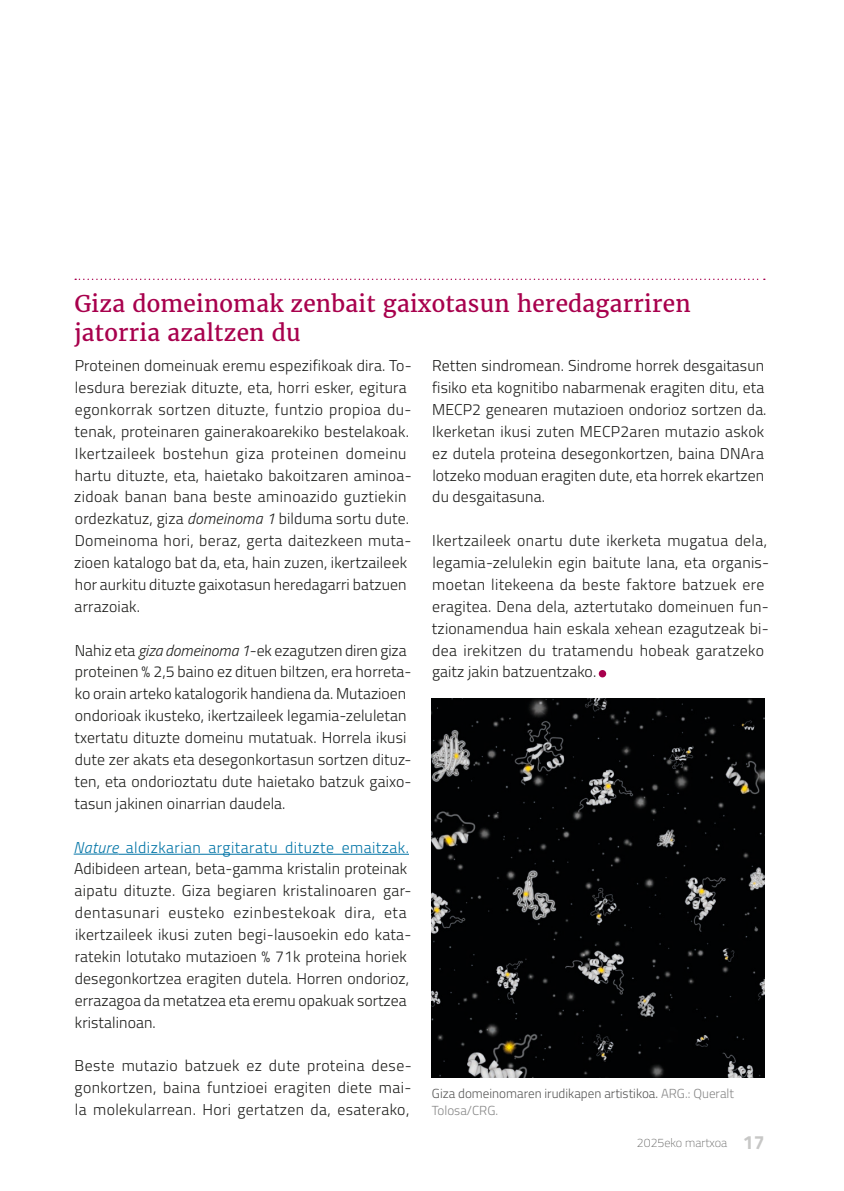
<style>
.page{position:relative;width:844px;height:1191px;background:#fff}
.page>*{position:absolute;margin:0;border:0;box-sizing:border-box;transform-origin:0 0}
.t1{font:22.75px/28.9px "Merriweather";letter-spacing:.01em;color:#a8004d}
.t2{font:300 15.75px/21.9px "Titillium";letter-spacing:.01em;color:#1d1d1b}
.t3{font:300 13.12px/17.5px "Titillium";color:#575756}
.t4{font:100 12.25px "Titillium";color:#575756}
.s1{font-style:italic}
.s2{font-style:italic;color:#0074a6}
.s3{color:#0074a6}
.s4{color:#878787}
.s5{font-weight:700;font-size:19.25px;color:#c7c7c6}
</style>
<div class="page">
<hr style="left:74px;top:853px;width:45px;height:1px;background:#0074a6">
<hr style="left:119px;top:854px;width:290px;height:1px;background:#0074a6">
<svg style="left:75px;top:279px;width:689px;height:1px"></svg>
<div style="left:598px;top:670px;width:8px;height:7px;background:#a8004d;border-radius:50%"></div>
<img style="left:432px;top:698px;width:332px;height:379px">
<h1 class="t1" style="left:74px;top:290px;width:617px">Giza domeinomak zenbait gaixotasun heredagarriren jatorria azaltzen du</h1>
<p class="t2" style="left:432px;top:354px;width:336px">Retten sindromean. Sindrome horrek desgaitasun fisiko eta kognitibo nabarmenak eragiten ditu, eta MECP2 genearen mutazioen ondorioz sortzen da.<br>Ikerketan ikusi zuten MECP2aren mutazio askok ez dutela proteina desegonkortzen, baina DNAra lotzeko moduan eragiten dute, eta horrek ekartzen du desgaitasuna.</p>
<p class="t2" style="left:432px;top:529px;width:338px">Ikertzaileek onartu dute ikerketa mugatua dela, legamia-zelulekin egin baitute lana, eta organis&shy;moetan litekeena da beste faktore batzuek ere eragitea. Dena dela, aztertutako domeinuen fun&shy;tzionamendua hain eskala xehean ezagutzeak bi&shy;dea irekitzen du tratamendu hobeak garatzeko gaitz jakin batzuentzako.</p>
<p class="t2" style="left:74px;top:354px;width:339px">Proteinen domeinuak eremu espezifikoak dira. To&shy;lesdura bereziak dituzte, eta, horri esker, egitura egonkorrak sortzen dituzte, funtzio propioa du&shy;tenak, proteinaren gainerakoarekiko bestelakoak.<br>Ikertzaileek bostehun giza proteinen domeinu hartu dituzte, eta, haietako bakoitzaren aminoa&shy;zidoak banan bana beste aminoazido guztiekin ordezkatuz, giza <span class="s1">domeinoma 1</span> bilduma sortu dute.<br>Domeinoma hori, beraz, gerta daitezkeen muta&shy;zioen katalogo bat da, eta, hain zuzen, ikertzaileek hor aurkitu dituzte gaixotasun heredagarri batzuen arrazoiak.</p>
<p class="t2" style="left:74px;top:638px;width:338px">Nahiz eta <span class="s1">giza domeinoma 1</span>-ek ezagutzen diren giza proteinen % 2,5 baino ez dituen biltzen, era horreta&shy;ko orain arteko katalogorik handiena da. Mutazioen ondorioak ikusteko, ikertzaileek legamia-zeluletan txertatu dituzte domeinu mutatuak. Horrela ikusi dute zer akats eta desegonkortasun sortzen dituz&shy;ten, eta ondorioztatu dute haietako batzuk gaixo&shy;tasun jakinen oinarrian daudela.</p>
<p class="t2" style="left:74px;top:835px;width:339px"><span class="s2">Nature</span> <span class="s3">aldizkarian argitaratu dituzte emaitzak.<br></span>Adibideen artean, beta-gamma kristalin proteinak aipatu dituzte. Giza begiaren kristalinoaren gar&shy;dentasunari eusteko ezinbestekoak dira, eta ikertzaileek ikusi zuten begi-lausoekin edo kata&shy;ratekin lotutako mutazioen % 71k proteina horiek desegonkortzea eragiten dutela. Horren ondorioz, errazagoa da metatzea eta eremu opakuak sortzea kristalinoan.</p>
<p class="t2" style="left:75px;top:1054px;width:338px;text-align:justify">Beste mutazio batzuek ez dute proteina dese&shy;gonkortzen, baina funtzioei eragiten diete mai&shy;la molekularrean. Hori gertatzen da, esaterako,</p>
<p class="t3" style="left:432px;top:1083px;width:303px">Giza domeinomaren irudikapen artistikoa. <span class="s4">ARG.: Queralt<br>Tolosa/CRG.</span></p>
<p class="t4" style="left:636px;top:1133px;width:129px">2025eko martxoa <span class="s5">17</span></p>
</div>
